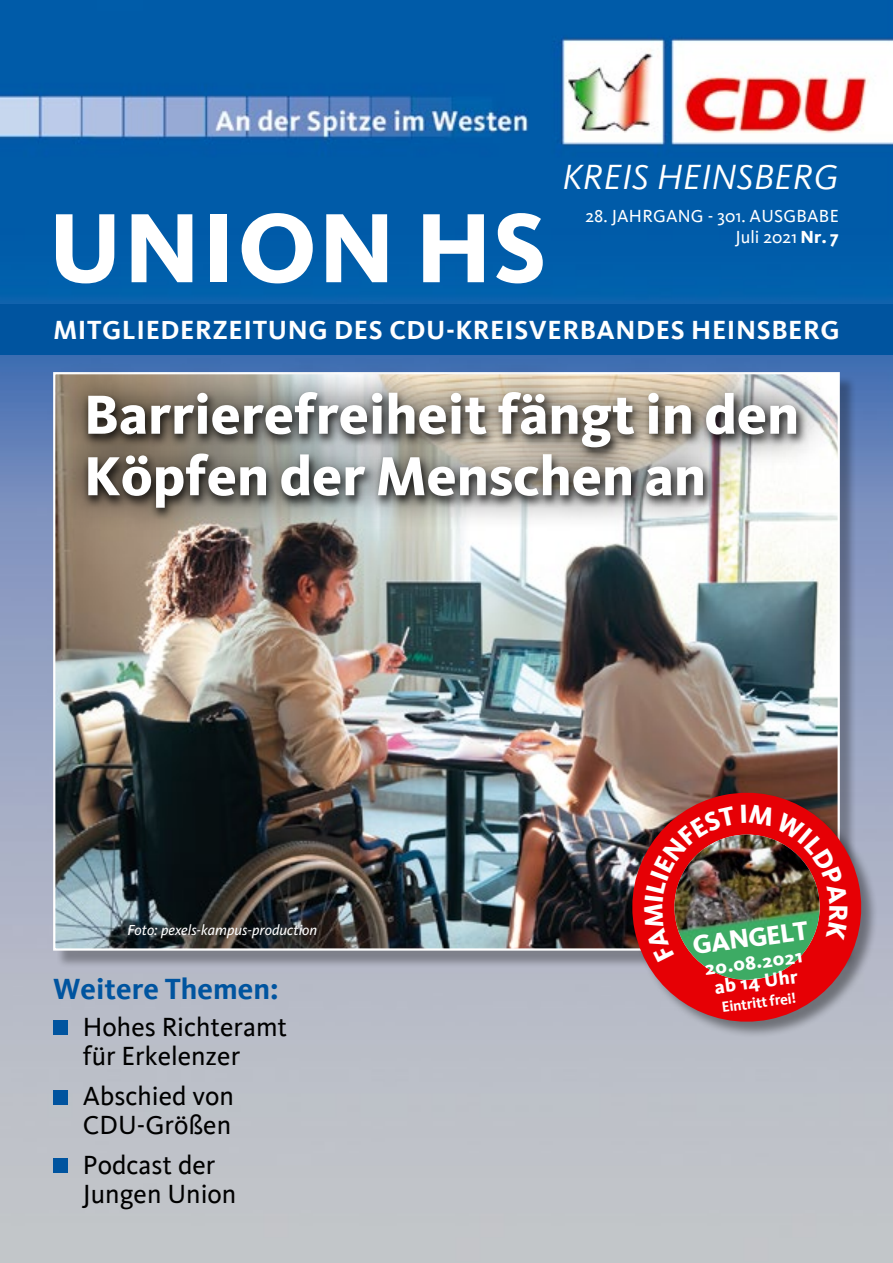
<style>
.page{position:relative;width:893px;height:1263px;background:#fff}
.page>*{position:absolute;margin:0;border:0;box-sizing:border-box;transform-origin:0 0}
.t1{font:800 102px "Kievit";letter-spacing:.015em;color:#fff}
.t2{font:800 57px/61.5px "Kievit";color:#fff}
.t3{font:italic 36px "Kievit";letter-spacing:.015em;color:#fff}
.t4{font:700 30px "Kievit";color:#00549f}
.t5{font:27px/28.5px "Kievit";color:#000}
.t6{font:700 27px "Kievit";letter-spacing:.02em;color:#fff}
.t7{font:800 27px "Kievit";color:#fff}
.t8{font:800 19.5px/19.5px "Kievit";color:#fff;text-align:center}
.t9{font:18px/21.6px "Kievit";letter-spacing:.015em;color:#fff;text-align:right}
.t10{font:italic 15px "Kievit OT";color:#fff}
.t11{font:700 15px "Kievit";color:#fff}
.s1{font-weight:800}
</style>
<div class="page">
<img style="left:0;top:0;width:893px;height:1263px">
<div style="left:0;top:304px;width:893px;height:51px;background:#00549f"></div>
<div style="left:57px;top:376px;width:799px;height:591px;background:#000;opacity:.3"></div>
<img style="left:56px;top:375px;width:781px;height:573px">
<div style="left:53px;top:1020px;width:15px;height:15px;background:#00549f"></div>
<div style="left:53px;top:1090px;width:15px;height:14px;background:#00549f"></div>
<div style="left:53px;top:1158px;width:15px;height:14px;background:#00549f"></div>
<svg style="left:54px;top:358px;width:776px;height:182px"></svg>
<div style="left:633px;top:794px;width:245px;height:244px;background:#000;opacity:.4"></div>
<svg style="left:622px;top:782px;width:249px;height:250px"></svg>
<img style="left:674px;top:962px;width:146px;height:18px">
<img style="left:644px;top:805px;width:203px;height:157px">
<h1 class="t1" style="left:48px;top:187px;width:500px">UNION HS</h1>
<h3 class="t3" style="left:562px;top:156px;width:278px">KREIS HEINSBERG</h3>
<p class="t9" style="left:585px;top:205px;width:255px">28. Jahrgang - 301. Ausgbabe<br>Juli 2021 <span class="s1">Nr. 7</span></p>
<p class="t6" style="left:53px;top:314px;width:788px">MITGLIEDERZEITUNG DES CDU-KREISVERBANDES HEINSBERG</p>
<h2 class="t2" style="left:84px;top:384px;width:717px">Barrierefreiheit fängt in den<br>Köpfen der Menschen an</h2>
<p class="t10" style="left:127px;top:921px;width:191px">Foto: pexels-kampus-production</p>
<p class="t7" style="left:690px;top:930px;width:118px;rotate:-8deg">GANGELT</p>
<p class="t8" style="left:704px;top:958px;width:100px;rotate:-7deg">20.08.2021 ab 14 Uhr</p>
<p class="t11" style="left:721px;top:999px;width:76px;rotate:-8deg">EINTRITT FREI!</p>
<p class="t4" style="left:53px;top:971px;width:227px">WEITERE THEMEN:</p>
<p class="t5" style="left:83px;top:1013px;width:206px">Hohes Richteramt für Erkelenzer</p>
<p class="t5" style="left:53px;top:1082px;width:182px;text-align:right">Abschied von<br>CDU-Größen</p>
<p class="t5" style="left:83px;top:1151px;width:155px">Podcast der<br>Jungen U nion</p>
</div>
